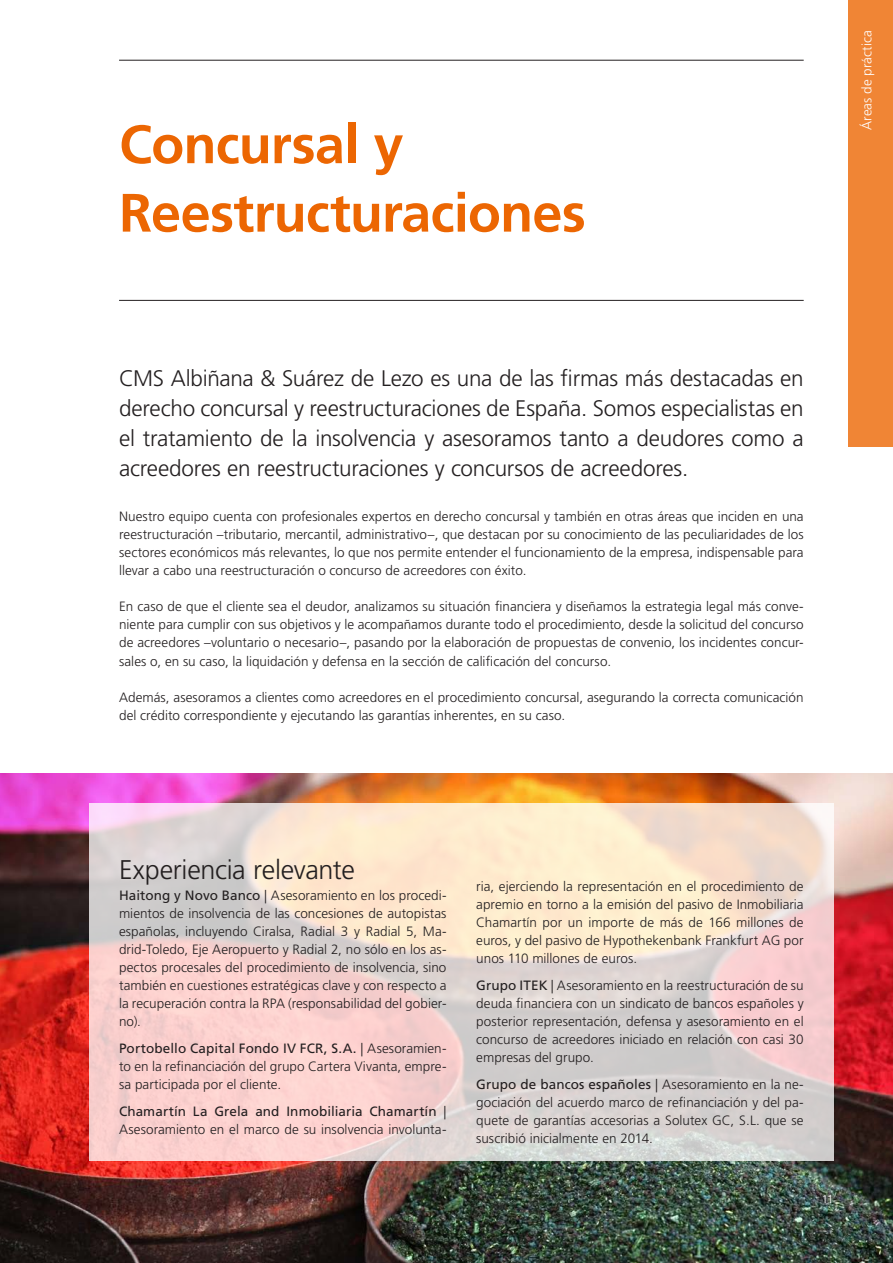
<style>
.page{position:relative;width:893px;height:1263px;background:#fff}
.page>*{position:absolute;margin:0;border:0;box-sizing:border-box;transform-origin:0 0}
.Head_5___line___38_45_6pt___Light___blac{font:700 54px/68.4px "Frutiger LT Pro";letter-spacing:-.015em;color:#ec6602}
.Head_1___18_21_6pt___Light___black{font:300 27px "Frutiger LT Pro";letter-spacing:-.01em;color:#231f20}
.Intro_3___15_20pt___Light___black{font:300 22.5px/30px "Frutiger LT Pro";letter-spacing:-.01em;color:#231f20;text-align:justify}
.Copy___9_12pt___Light___black{font:300 13.5px/18px "Frutiger LT Pro";letter-spacing:.005em;color:#231f20;text-align:justify}
.Register___9_12pt___Light___black{font:300 13.5px "Frutiger LT Pro";letter-spacing:.005em;color:#fff}
.Page___right___7_5_10pt___Light___black{font:300 11.25px "Frutiger LT Pro";color:#fff}
.s1{font-weight:400}
</style>
<div class="page">
<img style="left:0;top:774px;width:893px;height:489px">
<hr style="left:119px;top:60px;width:685px;height:1px;background:#231f20">
<hr style="left:119px;top:300px;width:685px;height:1px;background:#231f20">
<svg style="left:89px;top:804px;width:744px;height:357px;background:#ecd7cf"></svg>
<div style="left:848px;top:0;width:45px;height:446px;background:#f08535"></div>
<p class="Head_5___line___38_45_6pt___Light___blac" style="left:119px;top:110px;width:468px">Concursal y<br>Reestructuraciones</p>
<p class="Register___9_12pt___Light___black" style="left:859px;top:130px;width:101px;rotate:-90deg">Áreas de práctica</p>
<p class="Intro_3___15_20pt___Light___black" style="left:119px;top:364px;width:686px">CMS Albiñana &amp; Suárez de Lezo es una de las firmas más destacadas en derecho concursal y reestructuraciones de España. Somos especialistas en el tratamiento de la insolvencia y asesoramos tanto a deudores como a acreedores en reestructuraciones y concursos de acreedores.</p>
<p class="Copy___9_12pt___Light___black" style="left:119px;top:508px;width:686px">Nuestro equipo cuenta con profesionales expertos en derecho concursal y también en otras áreas que inciden en una reestructuración –tributario, mercantil, administrativo–, que destacan por su conocimiento de las peculiaridades de los sectores económicos más relevantes, lo que nos permite entender el funcionamiento de la empresa, indispensable para llevar a cabo una reestructuración o concurso de acreedores con éxito.</p>
<p class="Copy___9_12pt___Light___black" style="left:119px;top:598px;width:686px">En caso de que el cliente sea el deudor, analizamos su situación financiera y diseñamos la estrategia legal más conve&shy;niente para cumplir con sus objetivos y le acompañamos durante todo el procedimiento, desde la solicitud del concurso de acreedores –voluntario o necesario–, pasando por la elaboración de propuestas de convenio, los incidentes concur&shy;sales o, en su caso, la liquidación y defensa en la sección de calificación del concurso.</p>
<p class="Copy___9_12pt___Light___black" style="left:119px;top:688px;width:686px">Además, asesoramos a clientes como acreedores en el procedimiento concursal, asegurando la correcta comunicación del crédito correspondiente y ejecutando las garantías inherentes, en su caso.</p>
<p class="Head_1___18_21_6pt___Light___black" style="left:119px;top:854px;width:237px">Experiencia relevante</p>
<p class="Copy___9_12pt___Light___black" style="left:119px;top:886px;width:329px"><span class="s1">Haitong y Novo Banco</span> | Asesoramiento en los procedi&shy;mientos de insolvencia de las concesiones de autopistas españolas, incluyendo Ciralsa, Radial 3 y Radial 5, Ma&shy;drid-Toledo, Eje Aeropuerto y Radial 2, no sólo en los as&shy;pectos procesales del procedimiento de insolvencia, sino también en cuestiones estratégicas clave y con respecto a la recuperación contra la RPA (responsabilidad del gobier&shy;no).</p>
<p class="Copy___9_12pt___Light___black" style="left:119px;top:1039px;width:329px"><span class="s1">Portobello Capital Fondo IV FCR, S.A.</span> | Asesoramien&shy;to en la refinanciación del grupo Cartera Vivanta, empre&shy;sa participada por el cliente.</p>
<p class="Copy___9_12pt___Light___black" style="left:119px;top:1102px;width:329px"><span class="s1">Chamartín La Grela and Inmobiliaria Chamartín</span> |<br>Asesoramiento en el marco de su insolvencia involunta-</p>
<p class="Copy___9_12pt___Light___black" style="left:476px;top:877px;width:329px">ria, ejerciendo la representación en el procedimiento de apremio en torno a la emisión del pasivo de Inmobiliaria Chamartín por un importe de más de 166 millones de euros, y del pasivo de Hypothekenbank Frankfurt AG por unos 110 millones de euros.</p>
<p class="Copy___9_12pt___Light___black" style="left:476px;top:976px;width:329px"><span class="s1">Grupo ITEK</span> | Asesoramiento en la reestructuración de su deuda financiera con un sindicato de bancos españoles y posterior representación, defensa y asesoramiento en el concurso de acreedores iniciado en relación con casi 30 empresas del grupo.</p>
<p class="Copy___9_12pt___Light___black" style="left:476px;top:1075px;width:329px"><span class="s1">Grupo de bancos españoles</span> | Asesoramiento en la ne&shy;gociación del acuerdo marco de refinanciación y del pa&shy;quete de garantías accesorias a Solutex GC, S.L. que se suscribió inicialmente en 2014.</p>
<p class="Page___right___7_5_10pt___Light___black" style="left:822px;top:1193px;width:13px">11</p>
</div>
